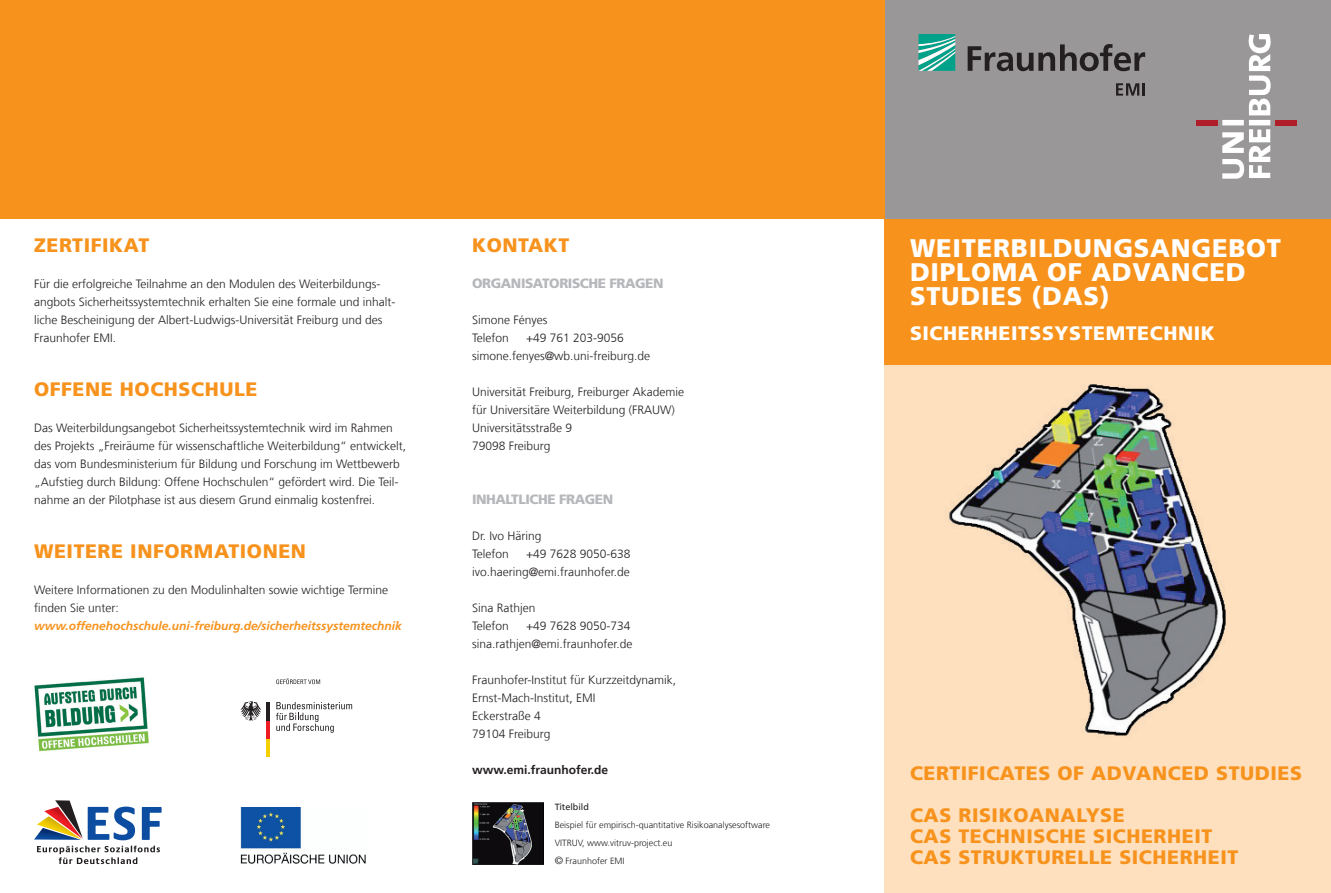
<style>
.page{position:relative;width:1331px;height:893px;background:#fff}
.page>*{position:absolute;margin:0;border:0;box-sizing:border-box;transform-origin:0 0}
.t1{font:900 25.5px/24px "Frutiger LT Com";letter-spacing:.03em;color:#fff}
.t2{font:900 19.5px/42.3px "Frutiger LT Com";letter-spacing:.03em;color:#f7931d}
.t3{font:900 19.5px "Frutiger LT Com";letter-spacing:.03em;color:#fff}
.t4{font:900 13.5px "Frutiger LT Com";letter-spacing:-.03em;color:#b6b7bb}
.t5{font:300 12px/18px "Frutiger LT Com";color:#231f20}
.t6{font:italic 700 12px "Frutiger LT Com";color:#f7931d}
.t7{font:700 12px "Frutiger LT Com";color:#231f20}
.t8{font:300 9px/18px "Frutiger LT Com";color:#231f20}
.t9{font:9px "Frutiger LT Com";color:#231f20}
.s1{font-size:10.5px}
</style>
<div class="page">
<div style="left:884px;top:162px;width:447px;height:203px;background:#f7931d"></div>
<div style="left:884px;top:0;width:447px;height:218px;background:#999798"></div>
<div style="left:0;top:0;width:438px;height:218px;background:#f7931d"></div>
<svg style="left:918px;top:34px;width:37px;height:37px"></svg>
<svg style="left:968px;top:44px;width:177px;height:27px"></svg>
<svg style="left:1116px;top:83px;width:29px;height:13px"></svg>
<div style="left:884px;top:365px;width:447px;height:528px;background:#fee0bf"></div>
<div style="left:425px;top:0;width:459px;height:218px;background:#f7931d"></div>
<svg style="left:276px;top:702px;width:76px;height:31px"></svg>
<hr style="left:267px;top:738px;width:3px;height:18px;background:#f4cf02">
<hr style="left:267px;top:720px;width:3px;height:18px;background:#ee1d23">
<hr style="left:267px;top:702px;width:3px;height:18px;background:#231f20">
<svg style="left:240px;top:701px;width:21px;height:20px"></svg>
<svg style="left:276px;top:678px;width:44px;height:6px"></svg>
<svg style="left:142px;top:807px;width:20px;height:33px"></svg>
<svg style="left:37px;top:846px;width:123px;height:18px"></svg>
<svg style="left:34px;top:800px;width:101px;height:40px"></svg>
<img style="left:240px;top:807px;width:126px;height:57px">
<img style="left:34px;top:677px;width:115px;height:75px">
<img style="left:949px;top:384px;width:277px;height:355px">
<img style="left:472px;top:802px;width:71px;height:62px">
<svg style="left:1222px;top:34px;width:49px;height:145px"></svg>
<div style="left:1275px;top:120px;width:22px;height:5px;background:#b01e29"></div>
<div style="left:1196px;top:120px;width:21px;height:5px;background:#b01e29"></div>
<h2 class="t2" style="left:34px;top:224px;width:117px">ZERTIFIKAT</h2>
<p class="t5" style="left:34px;top:275px;width:363px">Für die erfolgreiche Teilnahme an den Modulen des Weiterbildungs&shy;angbots Sicherheitssystemtechnik erhalten Sie eine formale und inhalt&shy;liche Bescheinigung der Albert-Ludwigs-Universität Freiburg und des Fraunhofer EMI.</p>
<h2 class="t2" style="left:34px;top:368px;width:225px">OFFENE HOCHSCHULE</h2>
<p class="t5" style="left:34px;top:419px;width:374px">Das Weiterbildungsangebot Sicherheitssystemtechnik wird im Rahmen des Projekts „Freiräume für wissenschaftliche Weiterbildung“ entwickelt, das vom Bundesministerium für Bildung und Forschung im Wettbewerb „Aufstieg durch Bildung: Offene Hochschulen“ gefördert wird. Die Teil&shy;nahme an der Pilotphase ist aus diesem Grund einmalig kostenfrei.</p>
<h2 class="t2" style="left:34px;top:530px;width:274px">WEITERE INFORMATIONEN</h2>
<p class="t5" style="left:34px;top:581px;width:356px">Weitere Informationen zu den Modulinhalten sowie wichtige Termine finden Sie unter:</p>
<p class="t6" style="left:34px;top:619px;width:369px">www.offenehochschule.uni-freiburg.de/sicherheitssystemtechnik</p>
<h2 class="t2" style="left:472px;top:224px;width:99px">KONTAKT</h2>
<p class="t4" style="left:472px;top:275px;width:193px">ORGANISATORISCHE FRAGEN</p>
<p class="t5" style="left:472px;top:311px;width:77px">Simone Fényes<br>Telefon</p>
<p class="t5" style="left:472px;top:329px;width:180px;text-indent:54px">+49 761 203-9056 simone.fenyes@wb.uni-freiburg.de</p>
<p class="t5" style="left:472px;top:383px;width:214px">Universität Freiburg, Freiburger Akademie für Universitäre Weiterbildung (FRAUW)<br>Universitätsstraße 9<br>79098 Freiburg</p>
<h1 class="t1" style="left:910px;top:236px;width:372px">WEITERBILDUNGSANGEBOT<br>DIPLOMA OF ADVANCED<br>STUDIES (DAS)</h1>
<h2 class="t3" style="left:910px;top:322px;width:306px">SICHERHEITSSYSTEMTECHNIK</h2>
<p class="t4" style="left:472px;top:491px;width:143px">INHALTLICHE FRAGEN</p>
<p class="t5" style="left:472px;top:527px;width:71px">Dr. Ivo Häring<br>Telefon</p>
<p class="t5" style="left:472px;top:545px;width:160px;text-align:right">+49 7628 9050-638 ivo.haering@emi.fraunhofer.de</p>
<p class="t5" style="left:472px;top:599px;width:65px">Sina Rathjen<br>Telefon</p>
<p class="t5" style="left:472px;top:617px;width:162px;text-align:right">+49 7628 9050-734 sina.rathjen@emi.fraunhofer.de</p>
<p class="t5" style="left:472px;top:671px;width:205px">Fraunhofer-Institut für Kurzzeitdynamik,<br>Ernst-Mach-Institut, EMI<br>Eckerstraße 4<br>79104 Freiburg</p>
<p class="t7" style="left:472px;top:763px;width:138px">www.emi.fraunhofer.de</p>
<h2 class="t2" style="left:910px;top:752px;width:393px">CERTIFICATES OF ADVANCED STUDIES<br>CAS RISIKOANALYSE</h2>
<h2 class="t2" style="left:910px;top:826px;width:330px;line-height:21px">CAS TECHNISCHE SICHERHEIT<br>CAS STRUKTURELLE SICHERHEIT</h2>
<p class="t9" style="left:555px;top:802px;width:36px">Titelbild</p>
<p class="t8" style="left:555px;top:816px;width:217px">Beispiel für empirisch-quantitative Risikoanalysesoftware<br>VITRUV, www.vitruv-project.eu<br><span class="s1">©</span> Fraunhofer EMI</p>
</div>
